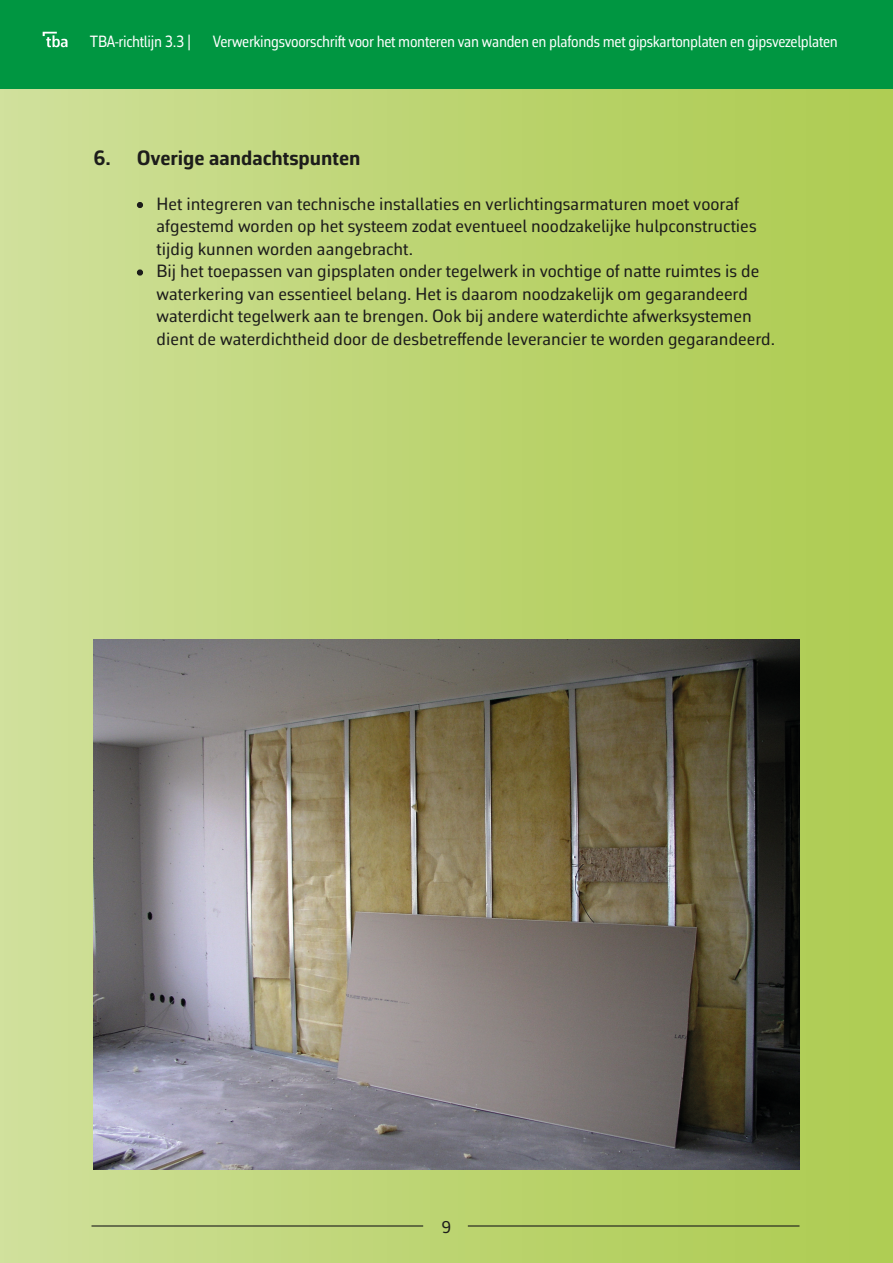
<style>
.page{position:relative;width:893px;height:1263px;background:#fff}
.page>*{position:absolute;margin:0;border:0;box-sizing:border-box;transform-origin:0 0}
.t1{font:700 21px "Corbeau Pro";color:#1d1d1b}
.t2{font:18px "Corbeau Pro";color:#1d1d1b}
.t3{font:17.25px "Corbeau Pro";color:#1d1d1b}
.t4{font:16.5px "Corbeau Pro";letter-spacing:-.02em;color:#fff;scale:.9 1}
</style>
<div class="page">
<div style="left:0;top:0;width:893px;height:1263px;background:linear-gradient(to right,#cedf99,#abca4e)"></div>
<div style="left:0;top:0;width:893px;height:88px;background:#009641"></div>
<svg style="left:43px;top:32px;width:24px;height:15px"></svg>
<svg style="left:137px;top:202px;width:6px;height:6px"></svg>
<div style="left:137px;top:269px;width:6px;height:7px;border:3px solid #1d1d1b;border-radius:50%"></div>
<hr style="left:92px;top:1225px;width:331px;height:1px;background:#1d1d1b">
<hr style="left:468px;top:1225px;width:331px;height:1px;background:#1d1d1b">
<img style="left:94px;top:640px;width:705px;height:529px">
<p class="t4" style="left:90px;top:30px;width:114px">TBA-richtlijn 3.3 |</p>
<p class="t4" style="left:213px;top:30px;width:696px">Verwerkingsvoorschrift voor het monteren van wanden en plafonds met gipskartonplaten en gipsvezelplaten</p>
<p class="t1" style="left:94px;top:143px;width:268px">6. Overige aandachtspunten</p>
<p class="t2" style="left:137px;top:191px;width:603px">• Het integreren van technische installaties en verlichtingsarmaturen moet vooraf</p>
<p class="t2" style="left:157px;top:214px;width:602px">afgestemd worden op het systeem zodat eventueel noodzakelijke hulpconstructies</p>
<p class="t2" style="left:157px;top:236px;width:258px">tijdig kunnen worden aangebracht.</p>
<p class="t2" style="left:137px;top:259px;width:624px">• Bij het toepassen van gipsplaten onder tegelwerk in vochtige of natte ruimtes is de</p>
<p class="t2" style="left:157px;top:281px;width:593px">waterkering van essentieel belang. Het is daarom noodzakelijk om gegarandeerd</p>
<p class="t2" style="left:157px;top:304px;width:597px">waterdicht tegelwerk aan te brengen. Ook bij andere waterdichte afwerksystemen</p>
<p class="t2" style="left:157px;top:326px;width:620px">dient de waterdichtheid door de desbetreffende leverancier te worden gegarandeerd.</p>
<p class="t3" style="left:442px;top:1215px;width:11px">9</p>
</div>
